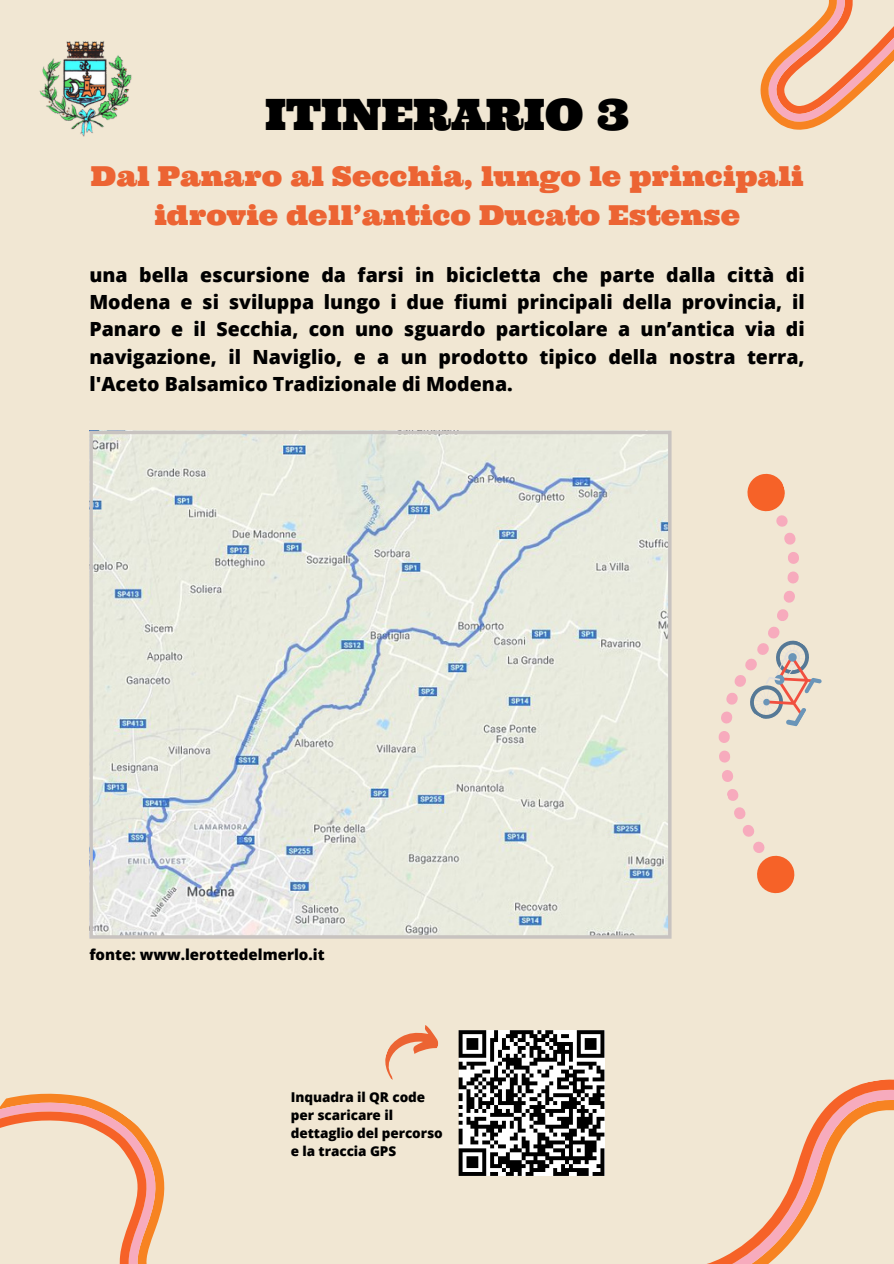
<style>
.page{position:relative;width:894px;height:1264px;background:#fff}
.page>*{position:absolute;margin:0;border:0;box-sizing:border-box;transform-origin:0 0}
.t1{font:43.2px "Ultra";color:#000}
.t2{font:27.45px/38.2px "Ultra";color:#ec6433;text-align:center}
.t3{font:800 19.5px/27px "Open Sans";color:#000;text-align:justify}
.t4{font:800 15px "Open Sans";color:#000}
.t5{font:800 13.5px/18px "Open Sans";letter-spacing:-.005em;color:#000}
</style>
<div class="page">
<div style="left:0;top:0;width:893px;height:1263px;background:#f1e7d3"></div>
<svg style="left:458px;top:1030px;width:145px;height:145px"></svg>
<svg style="left:747px;top:473px;width:41px;height:54px"></svg>
<svg style="left:671px;top:531px;width:128px;height:309px"></svg>
<svg style="left:751px;top:839px;width:48px;height:55px"></svg>
<svg style="left:743px;top:634px;width:79px;height:95px"></svg>
<svg style="left:0;top:1093px;width:165px;height:170px"></svg>
<svg style="left:89px;top:431px;width:582px;height:507px;fill:#e8eade"></svg>
<svg style="left:385px;top:1025px;width:54px;height:55px"></svg>
<svg style="left:710px;top:1079px;width:183px;height:184px"></svg>
<svg style="left:760px;top:0;width:133px;height:130px"></svg>
<img style="left:39px;top:41px;width:93px;height:96px">
<p class="t1" style="left:265px;top:87px;width:365px">ITINERARIO 3</p>
<p class="t2" style="left:91px;top:157px;width:714px">Dal Panaro al Secchia, lungo le principali idrovie dell’antico Ducato Estense</p>
<p class="t3" style="left:89px;top:261px;width:716px">una bella escursione da farsi in bicicletta che parte dalla città di Modena e si sviluppa lungo i due fiumi principali della provincia, il Panaro e il Secchia, con uno sguardo particolare a un’antica via di navigazione, il Naviglio, e a un prodotto tipico della nostra terra, l'Aceto Balsamico Tradizionale di Modena.</p>
<p class="t4" style="left:89px;top:944px;width:236px">fonte: www.lerottedelmerlo.it</p>
<p class="t5" style="left:291px;top:1088px;width:153px">Inquadra il QR code per scaricare il dettaglio del percorso e la traccia GPS</p>
</div>
